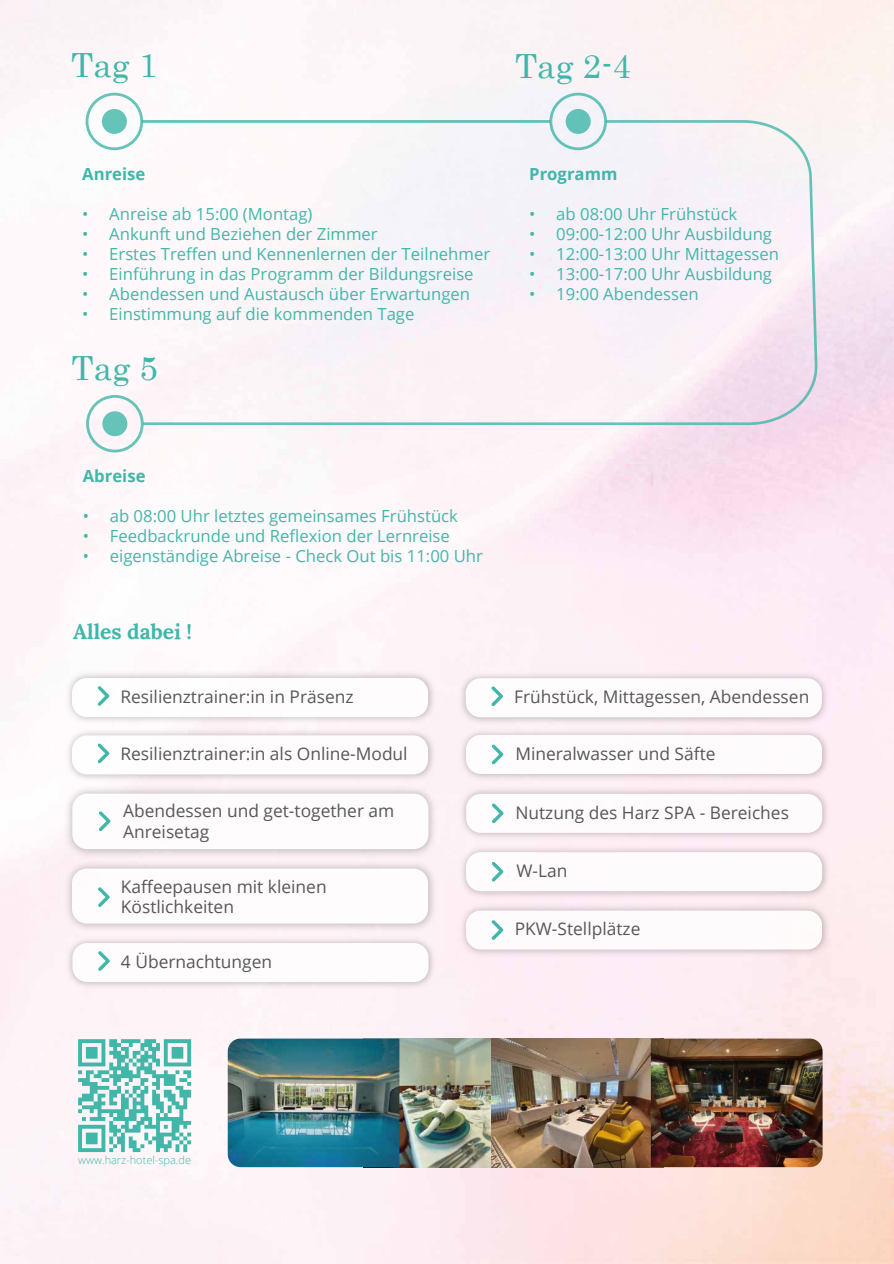
<style>
.page{position:relative;width:894px;height:1264px;background:#fff}
.page>*{position:absolute;margin:0;border:0;box-sizing:border-box;transform-origin:0 0}
.t1{font:33.3px "Century";color:#40b7a9}
.t2{font:700 21px "Lora";color:#41b7a9}
.t3{font:17.4px/20.9px "Open Sans";color:#575756}
.t4{font:16.65px "Open Sans";color:#40b7a9}
.t5{font:700 16.65px "Open Sans";color:#40b7a9}
.t6{font:300 10.95px "Open Sans";color:#40b7a9}
</style>
<div class="page">
<img style="left:0;top:0;width:893px;height:1264px">
<img style="left:62px;top:668px;width:377px;height:57px">
<div style="left:72px;top:678px;width:356px;height:39px;background:#fff;border-radius:15px"></div>
<svg style="left:98px;top:686px;width:11px;height:20px"></svg>
<img style="left:62px;top:725px;width:377px;height:57px">
<div style="left:72px;top:735px;width:356px;height:39px;background:#fff;border-radius:15px"></div>
<svg style="left:98px;top:743px;width:11px;height:20px"></svg>
<img style="left:60px;top:782px;width:381px;height:75px">
<div style="left:72px;top:793px;width:356px;height:56px;background:#fff;border-radius:15px"></div>
<svg style="left:99px;top:811px;width:12px;height:20px"></svg>
<img style="left:62px;top:937px;width:377px;height:56px">
<div style="left:72px;top:943px;width:356px;height:39px;background:#fff;border-radius:15px"></div>
<svg style="left:98px;top:951px;width:12px;height:20px"></svg>
<img style="left:455px;top:668px;width:377px;height:60px">
<div style="left:465px;top:678px;width:356px;height:39px;background:#fff;border-radius:15px"></div>
<svg style="left:491px;top:686px;width:12px;height:20px"></svg>
<img style="left:60px;top:857px;width:381px;height:80px">
<div style="left:72px;top:868px;width:356px;height:55px;background:#fff;border-radius:15px"></div>
<svg style="left:98px;top:887px;width:12px;height:20px"></svg>
<img style="left:456px;top:902px;width:376px;height:58px">
<div style="left:465px;top:910px;width:356px;height:39px;background:#fff;border-radius:15px"></div>
<svg style="left:491px;top:920px;width:12px;height:20px"></svg>
<img style="left:456px;top:725px;width:376px;height:117px">
<div style="left:465px;top:735px;width:356px;height:39px;background:#fff;border-radius:15px"></div>
<svg style="left:491px;top:744px;width:12px;height:20px"></svg>
<div style="left:466px;top:794px;width:355px;height:39px;background:#fff;border-radius:15px"></div>
<svg style="left:492px;top:803px;width:11px;height:20px"></svg>
<img style="left:456px;top:842px;width:376px;height:60px">
<div style="left:466px;top:852px;width:355px;height:39px;background:#fff;border-radius:15px"></div>
<svg style="left:491px;top:862px;width:12px;height:20px"></svg>
<div style="left:549px;top:93px;width:57px;height:57px;border:3px solid #40b7a9;border-radius:50%"></div>
<div style="left:565px;top:109px;width:25px;height:25px;background:#63c2b8;border-radius:50%"></div>
<div style="left:86px;top:93px;width:57px;height:57px;border:3px solid #40b7a9;border-radius:50%"></div>
<div style="left:102px;top:109px;width:25px;height:25px;background:#65c4b9;border-radius:50%"></div>
<hr style="left:142px;top:120px;width:408px;height:3px;background:#40b7a9">
<div style="left:86px;top:395px;width:58px;height:57px;border:3px solid #40b7a9;border-radius:50%"></div>
<div style="left:102px;top:411px;width:25px;height:25px;background:#66c3b8;border-radius:50%"></div>
<svg style="left:143px;top:120px;width:674px;height:305px"></svg>
<img style="left:399px;top:1038px;width:92px;height:129px">
<img style="left:491px;top:1038px;width:159px;height:129px">
<img style="left:227px;top:1038px;width:172px;height:129px">
<img style="left:650px;top:1038px;width:172px;height:129px">
<svg style="left:74px;top:1037px;width:121px;height:117px"></svg>
<h1 class="t1" style="left:71px;top:37px;width:88px">Tag 1</h1>
<h1 class="t1" style="left:515px;top:38px;width:117px">Tag 2-4</h1>
<p class="t5" style="left:82px;top:162px;width:65px">Anreise</p>
<p class="t4" style="left:82px;top:202px;width:232px">• Anreise ab 15:00 (Montag)</p>
<p class="t4" style="left:82px;top:222px;width:297px">• Ankunft und Beziehen der Zimmer</p>
<p class="t4" style="left:82px;top:242px;width:409px">• Erstes Treffen und Kennenlernen der Teilnehmer</p>
<p class="t4" style="left:82px;top:262px;width:393px">• Einführung in das Programm der Bildungsreise</p>
<p class="t4" style="left:82px;top:282px;width:389px">• Abendessen und Austausch über Erwartungen</p>
<p class="t4" style="left:82px;top:302px;width:333px">• Einstimmung auf die kommenden Tage</p>
<h1 class="t1" style="left:72px;top:340px;width:88px">Tag 5</h1>
<p class="t5" style="left:529px;top:162px;width:90px">Programm</p>
<p class="t4" style="left:529px;top:202px;width:209px">• ab 08:00 Uhr Frühstück</p>
<p class="t4" style="left:529px;top:222px;width:244px">• 09:00-12:00 Uhr Ausbildung</p>
<p class="t4" style="left:529px;top:242px;width:251px">• 12:00-13:00 Uhr Mittagessen</p>
<p class="t4" style="left:529px;top:262px;width:244px">• 13:00-17:00 Uhr Ausbildung</p>
<p class="t4" style="left:529px;top:282px;width:171px">• 19:00 Abendessen</p>
<p class="t5" style="left:83px;top:464px;width:64px">Abreise</p>
<p class="t4" style="left:83px;top:505px;width:376px">• ab 08:00 Uhr letztes gemeinsames Frühstück</p>
<p class="t4" style="left:83px;top:525px;width:368px">• Feedbackrunde und Reflexion der Lernreise</p>
<p class="t4" style="left:83px;top:545px;width:401px">• eigenständige Abreise - Check Out bis 11:00 Uhr</p>
<p class="t2" style="left:73px;top:614px;width:120px">Alles dabei !</p>
<p class="t3" style="left:120px;top:686px;width:234px">Resilienztrainer:in in Präsenz</p>
<p class="t3" style="left:120px;top:743px;width:288px">Resilienztrainer:in als Online-Modul</p>
<p class="t3" style="left:123px;top:800px;width:273px">Abendessen und get-together am<br>Anreisetag</p>
<p class="t3" style="left:121px;top:875px;width:207px">Kaffeepausen mit kleinen<br>Köstlichkeiten</p>
<p class="t3" style="left:121px;top:951px;width:153px">4 Übernachtungen</p>
<p class="t3" style="left:514px;top:686px;width:296px">Frühstück, Mittagessen, Abendessen</p>
<p class="t3" style="left:515px;top:743px;width:201px">Mineralwasser und Säfte</p>
<p class="t3" style="left:515px;top:802px;width:275px">Nutzung des Harz SPA - Bereiches</p>
<p class="t3" style="left:516px;top:860px;width:52px">W-Lan</p>
<p class="t3" style="left:514px;top:918px;width:127px">PKW-Stellplätze</p>
<p class="t6" style="left:78px;top:1153px;width:114px">www.harz-hotel-spa.de</p>
</div>
